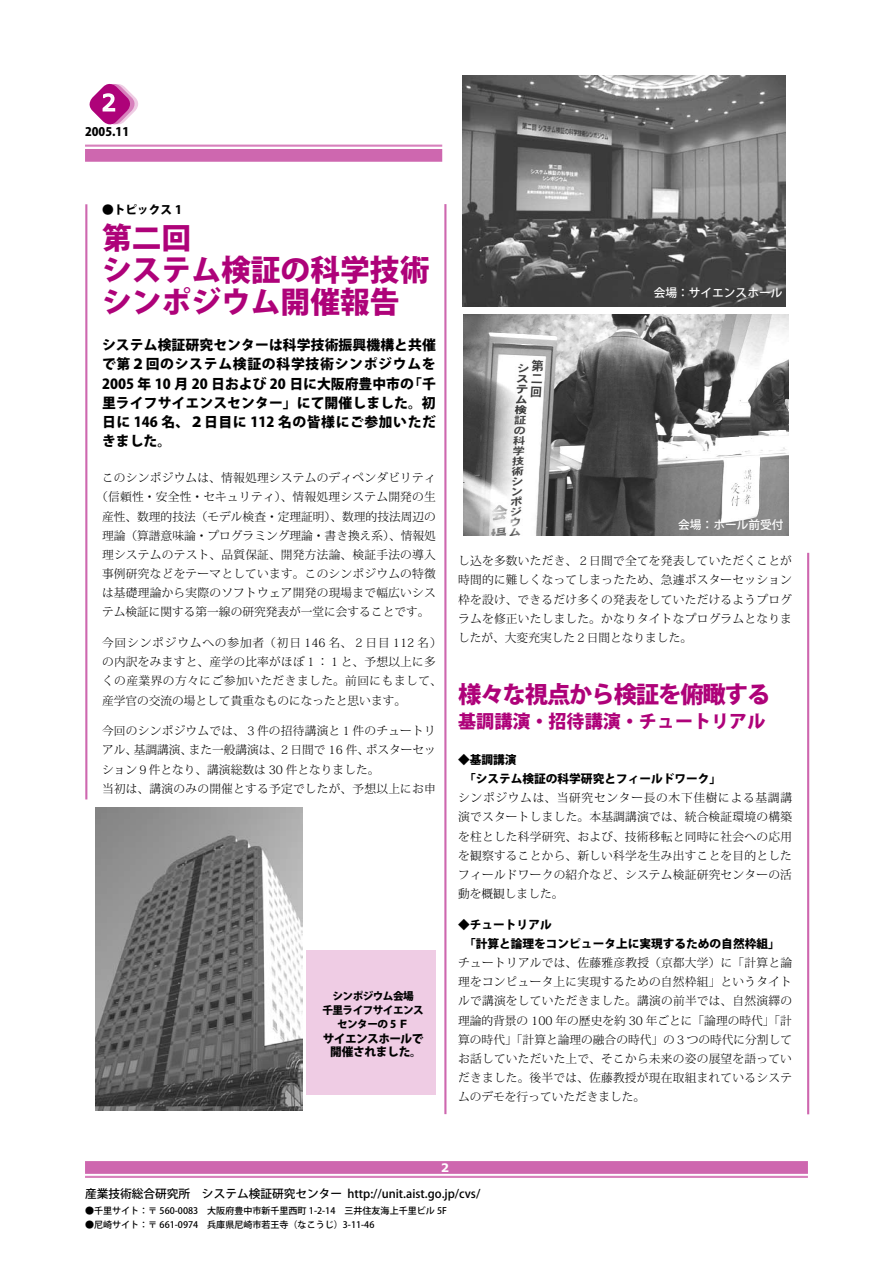
<style>
.page{position:relative;width:893px;height:1263px;background:#fff}
.page>*{position:absolute;margin:0;border:0;box-sizing:border-box;transform-origin:0 0}
.t1{font:800 29.7px/32px "Koz Go Pro";color:#ae0279}
.t2{font:800 23.4px "Koz Go Pro";letter-spacing:-.05em;color:#ae0279}
.t3{font:22.5px "Verdana";color:#fff}
.t4{font:800 18px "Koz Go Pro";color:#ae0279}
.t5{font:800 13.8px/19.2px "Koz Go Pro";letter-spacing:.005em;color:#000;text-align:justify}
.t6{font:300 11.7px/19.2px "Koz Min Pro";letter-spacing:.02em;color:#000;text-align:justify}
.t7{font:800 11.7px/19.2px "Koz Go Pro";color:#000}
.t8{font:500 11.7px "Koz Go Pro";color:#000}
.t9{font:500 11.7px "Koz Go Pro";color:#fff}
.t10{font:800 11.7px/13.8px "Koz Go Pro";letter-spacing:-.05em;color:#000;text-align:center}
.t11{font:700 11.7px "Verdana";color:#fff}
.t12{font:800 10.65px/13.8px "Koz Go Pro";letter-spacing:-.05em;color:#000;text-align:center}
.t13{font:500 9px "Koz Go Pro";color:#000}
</style>
<div class="page">
<div style="left:306px;top:950px;width:130px;height:145px;background:#efcce4"></div>
<div style="left:85px;top:1161px;width:723px;height:13px;background:#ce67af"></div>
<svg style="left:89px;top:83px;width:49px;height:42px"></svg>
<hr style="left:444px;top:204px;width:2px;height:910px;background:#ce67af">
<hr style="left:85px;top:204px;width:2px;height:595px;background:#ce67af">
<hr style="left:807px;top:553px;width:2px;height:561px;background:#ce67af">
<div style="left:85px;top:149px;width:357px;height:13px;background:#ce67af"></div>
<hr style="left:85px;top:145px;width:357px;height:2px;background:#d780bc">
<hr style="left:85px;top:1176px;width:723px;height:2px;background:#d780bc">
<img style="left:462px;top:75px;width:324px;height:231px">
<img style="left:463px;top:315px;width:326px;height:221px">
<img style="left:96px;top:808px;width:207px;height:303px">
<h3 class="t3" style="left:102px;top:88px;width:16px">2</h3>
<p class="t7" style="left:85px;top:123px;width:46px">2005.11</p>
<p class="t7" style="left:102px;top:201px;width:81px">●トピックス 1</p>
<h1 class="t1" style="left:102px;top:225px;width:329px">第二回<br>システム検証の科学技術シンポジウム開催報告</h1>
<p class="t5" style="left:102px;top:336px;width:335px">システム検証研究センターは科学技術振興機構と共催で第２回のシステム検証の科学技術シンポジウムを2005 年 10 月 20 日および 20 日に大阪府豊中市の「千里ライフサイエンスセンター」にて開催しました。初日に 146 名、２日目に 112 名の皆様にご参加いただきました。</p>
<p class="t6" style="left:96px;top:468px;width:341px;text-align:center">このシンポジウムは、情報処理システムのディペンダビリティ（信頼性・安全性・セキュリティ）、情報処理システム開発の生産性、数理的技法（モデル検査・定理証明）、数理的技法周辺の理論（算譜意味論・プログラミング理論・書き換え系）、情報処理システムのテスト、品質保証、開発方法論、検証手法の導入事例研究などをテーマとしています。このシンポジウムの特徴は基礎理論から実際のソフトウェア開発の現場まで幅広いシステム検証に関する第一線の研究発表が一堂に会することです。</p>
<p class="t6" style="left:102px;top:633px;width:341px;text-align:left">今回シンポジウムへの参加者（初日 146 名、２日目 112 名）の内訳をみますと、産学の比率がほぼ１：１と、予想以上に多くの産業界の方々にご参加いただきました。前回にもまして、産学官の交流の場として貴重なものになったと思います。</p>
<p class="t6" style="left:102px;top:721px;width:335px;text-align:left">今回のシンポジウムでは、３件の招待講演と１件のチュートリアル、基調講演、また一般講演は、２日間で 16 件、ポスターセッション９件となり、講演総数は 30 件となりました。<br>当初は、講演のみの開催とする予定でしたが、予想以上にお申</p>
<p class="t12" style="left:322px;top:990px;width:103px">シンポジウム会場<br>千里ライフサイエンスセンターの 5 Ｆ</p>
<p class="t10" style="left:323px;top:1032px;width:102px">サイエンスホールで開催されました。</p>
<p class="t9" style="left:654px;top:286px;width:130px">会場：サイエンスホール</p>
<p class="t9" style="left:678px;top:517px;width:107px">会場：ホール前受付</p>
<p class="t6" style="left:458px;top:551px;width:335px">し込を多数いただき、２日間で全てを発表していただくことが時間的に難しくなってしまったため、急遽ポスターセッション枠を設け、できるだけ多くの発表をしていただけるようプログラムを修正いたしました。かなりタイトなプログラムとなりましたが、大変充実した２日間となりました。</p>
<h2 class="t2" style="left:458px;top:679px;width:314px">様々な視点から検証を俯瞰する</h2>
<h3 class="t4" style="left:458px;top:709px;width:309px">基調講演・招待講演・チュートリアル</h3>
<p class="t7" style="left:458px;top:751px;width:265px">◆基調講演<br>　「システム検証の科学研究とフィールドワーク」</p>
<p class="t6" style="left:458px;top:788px;width:335px">シンポジウムは、当研究センター長の木下佳樹による基調講演でスタートしました。本基調講演では、統合検証環境の構築を柱とした科学研究、および、技術移転と同時に社会への応用を観察することから、新しい科学を生み出すことを目的としたフィールドワークの紹介など、システム検証研究センターの活動を概観しました。</p>
<p class="t7" style="left:458px;top:916px;width:323px">◆チュートリアル<br>　「計算と論理をコンピュータ上に実現するための自然枠組」</p>
<p class="t6" style="left:458px;top:953px;width:335px">チュートリアルでは、佐藤雅彦教授（京都大学）に「計算と論理をコンピュータ上に実現するための自然枠組」というタイトルで講演をしていただきました。講演の前半では、自然演繹の理論的背景の 100 年の歴史を約 30 年ごとに「論理の時代」「計算の時代」「計算と論理の融合の時代」の３つの時代に分割してお話していただいた上で、そこから未来の姿の展望を語っていだきました。後半では、佐藤教授が現在取組まれているシステムのデモを行っていただきました。</p>
<p class="t11" style="left:441px;top:1160px;width:10px">2</p>
<p class="t8" style="left:85px;top:1186px;width:397px">産業技術総合研究所　システム検証研究センター http://unit.aist.go.jp/cvs/</p>
<p class="t13" style="left:85px;top:1205px;width:363px">●千里サイト：〒 560-0083　大阪府豊中市新千里西町 1-2-14　三井住友海上千里ビル 5F</p>
<p class="t13" style="left:85px;top:1219px;width:300px">●尼崎サイト：〒 661-0974　兵庫県尼崎市若王寺（なこうじ）3-11-46　</p>
</div>
